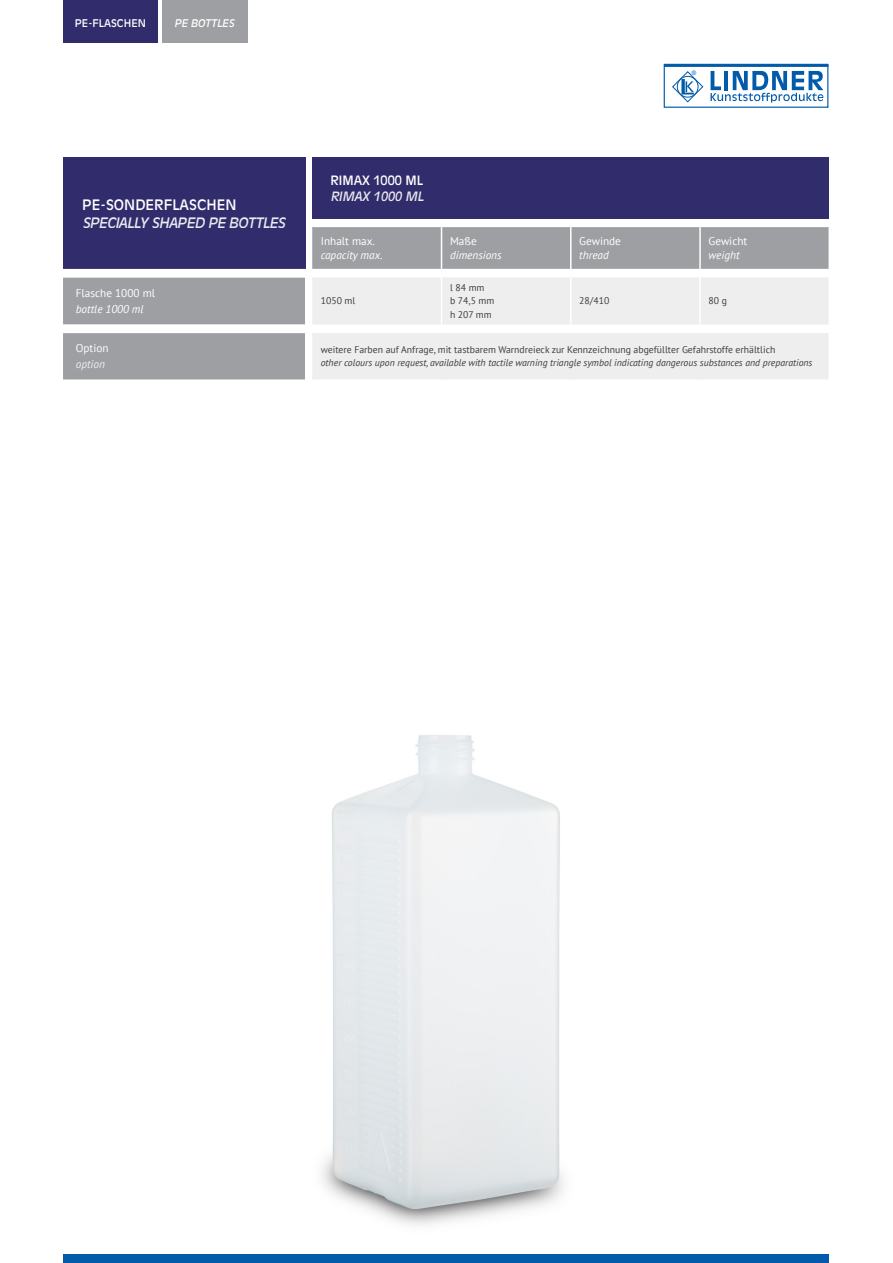
<style>
.page{position:relative;width:893px;height:1263px;background:#fff}
.page>*{position:absolute;margin:0;border:0;box-sizing:border-box;transform-origin:0 0}
.t1{font:italic 14.25px "Antique Olive CE";letter-spacing:-.03em;color:#fff}
.t2{font:14.25px "Antique Olive CE";color:#fff}
.t3{font:12.75px "Antique Olive CE";color:#fff}
.t4{font:italic 12.75px "Antique Olive CE";color:#fff}
.t5{font:11.25px "PT Sans";color:#fff}
.t6{font:italic 11.25px "PT Sans";color:#fff}
.t7{font:italic 11.25px "PT Sans";color:#eeeeef}
.t8{font:10.5px "Antique Olive CE";color:#fff}
.t9{font:italic 10.5px "Antique Olive CE";color:#fff}
.t10{font:9.75px "PT Sans";color:#3e3e3f}
.t11{font:italic 9.75px "PT Sans";color:#3e3e3f}
.t12{font:6px "Arial";color:#015aaa}
</style>
<div class="page">
<div style="left:63px;top:1254px;width:765px;height:9px;background:#015aaa"></div>
<div style="left:664px;top:64px;width:164px;height:44px;border:1px solid #015aaa"></div>
<hr style="left:664px;top:65px;width:164px;height:2px;background:#015aaa">
<svg style="left:711px;top:71px;width:112px;height:32px"></svg>
<svg style="left:672px;top:71px;width:32px;height:32px"></svg>
<div style="left:677px;top:76px;width:22px;height:22px;border:1px solid #015aaa;border-radius:50%"></div>
<div style="left:162px;top:0;width:85px;height:43px;background:#9d9fa2"></div>
<div style="left:63px;top:0;width:95px;height:43px;background:#312c6c"></div>
<div style="left:312px;top:157px;width:516px;height:62px;background:#312c6c"></div>
<div style="left:63px;top:157px;width:242px;height:112px;background:#312c6c"></div>
<svg style="left:63px;top:226px;width:766px;height:43px;fill:#9d9fa2"></svg>
<svg style="left:63px;top:277px;width:242px;height:102px;background:#a6a7aa"></svg>
<svg style="left:312px;top:278px;width:516px;height:101px;background:#efeff0"></svg>
<hr style="left:441px;top:227px;width:1px;height:42px;background:#fff">
<hr style="left:570px;top:227px;width:1px;height:42px;background:#fff">
<hr style="left:699px;top:227px;width:2px;height:42px;background:#fff">
<hr style="left:441px;top:277px;width:1px;height:48px;background:#fff">
<hr style="left:570px;top:277px;width:1px;height:48px;background:#fff">
<hr style="left:699px;top:277px;width:2px;height:48px;background:#fff">
<hr style="left:312px;top:226px;width:129px;height:1px;background:#fff">
<hr style="left:441px;top:226px;width:130px;height:1px;background:#fff">
<hr style="left:571px;top:226px;width:129px;height:1px;background:#fff">
<hr style="left:700px;top:226px;width:130px;height:1px;background:#fff">
<p class="t8" style="left:75px;top:17px;width:73px">PE-FLASCHEN</p>
<p class="t9" style="left:174px;top:17px;width:62px">PE BOTTLES</p>
<p class="t12" style="left:692px;top:69px;width:6px">®</p>
<p class="t2" style="left:82px;top:197px;width:156px">PE-SONDERFLASCHEN</p>
<h1 class="t1" style="left:82px;top:214px;width:205px">SPECIALLY SHAPED PE BOTTLES</h1>
<p class="t5" style="left:76px;top:286px;width:81px">Flasche 1000 ml</p>
<p class="t6" style="left:76px;top:302px;width:69px">bottle 1000 ml</p>
<p class="t5" style="left:76px;top:341px;width:34px">Option</p>
<p class="t7" style="left:76px;top:357px;width:31px">option</p>
<p class="t3" style="left:330px;top:172px;width:94px">RIMAX 1000 ML</p>
<h2 class="t4" style="left:330px;top:189px;width:95px">RIMAX 1000 ML</h2>
<p class="t5" style="left:321px;top:234px;width:56px">Inhalt max.</p>
<p class="t6" style="left:321px;top:248px;width:63px">capacity max.</p>
<p class="t10" style="left:321px;top:295px;width:36px">1050 ml</p>
<p class="t5" style="left:450px;top:234px;width:28px">Maße</p>
<p class="t6" style="left:450px;top:248px;width:53px">dimensions</p>
<p class="t10" style="left:450px;top:281px;width:36px">l 84 mm</p>
<p class="t10" style="left:450px;top:295px;width:46px">b 74,5 mm</p>
<p class="t10" style="left:450px;top:308px;width:43px">h 207 mm</p>
<p class="t5" style="left:579px;top:234px;width:43px">Gewinde</p>
<p class="t6" style="left:579px;top:248px;width:31px">thread</p>
<p class="t5" style="left:709px;top:234px;width:40px">Gewicht</p>
<p class="t6" style="left:709px;top:248px;width:32px">weight</p>
<p class="t10" style="left:579px;top:295px;width:32px">28/410</p>
<p class="t10" style="left:709px;top:295px;width:20px">80 g</p>
<p class="t10" style="left:321px;top:343px;width:456px">weitere Farben auf Anfrage, mit tastbarem Warndreieck zur Kennzeichnung abgefüllter Gefahrstoffe erhältlich</p>
<p class="t11" style="left:321px;top:357px;width:493px">other colours upon request, available with tactile warning triangle symbol indicating dangerous substances and preparations</p>
</div>
